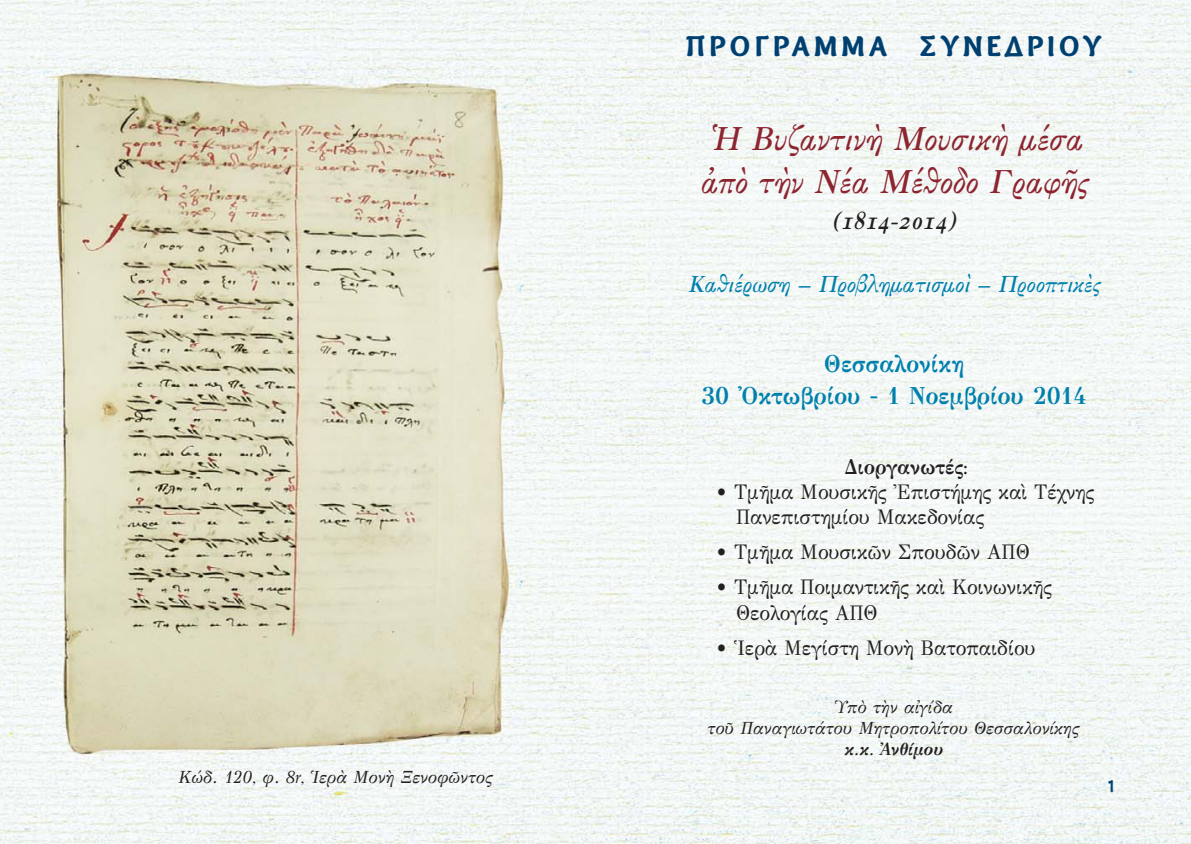
<style>
.page{position:relative;width:1191px;height:844px;background:#fff}
.page>*{position:absolute;margin:0;border:0;box-sizing:border-box;transform-origin:0 0}
.t1{font:35px/42.7px "SK Athena OF Pol Uni W Italic";color:#8d2530}
.t2{font:700 28px "PF Armonia";letter-spacing:.15em;color:#004071}
.t3{font:26.25px "SK Athena OF Pol Uni W Italic";color:#231f20}
.t4{font:700 24.5px/31.5px "GFS Didot";color:#0080ad;text-align:center;scale:.93 1}
.t5{font:24.5px "SK Athena OF Pol Uni W Italic";color:#0080ad}
.t6{font:21px/25.2px "GFS Didot";color:#231f20;scale:.93 1}
.t7{font:700 21px "GFS Didot";color:#231f20;scale:.93 1}
.t8{font:700 21px "PF Armonia";color:#004071;scale:.7 1}
.t9{font:italic 17.5px/21px "GFS Didot";color:#231f20;text-align:center;scale:.93 1}
.t10{font:italic 700 17.5px "GFS Didot";color:#231f20;scale:.93 1}
</style>
<div class="page">
<img style="left:0;top:0;width:1191px;height:843px">
<p class="t9" style="left:179px;top:766px;width:340px">Κώδ. 120, φ. 8r, Ἱερὰ Μονὴ Ξενοφῶντος</p>
<h2 class="t2" style="left:686px;top:30px;width:416px">ΠΡΟΓΡΑΜΜΑ ΣΥΝΕΔΡΙΟΥ</h2>
<h1 class="t1" style="left:699px;top:116px;width:390px">Ἡ Βυζαντινὴ Μουσικὴ μέσα ἀπὸ τὴν Νέα Μέθοδο Γραφῆς</h1>
<p class="t3" style="left:831px;top:204px;width:127px">(1814-2014)</p>
<p class="t5" style="left:687px;top:269px;width:414px">Καθιέρωση – Προβληματισμοὶ – Προοπτικὲς</p>
<p class="t4" style="left:701px;top:350px;width:416px">Θεσσαλονίκη<br>30 Ὀκτωβρίου - 1 Νοεμβρίου 2014</p>
<p class="t7" style="left:844px;top:457px;width:134px">Διοργανωτές:</p>
<p class="t6" style="left:736px;top:481px;width:387px;text-indent:-20px">• Τμῆμα Μουσικῆς Ἐπιστήμης καὶ Τέχνης<br>Πανεπιστημίου Μακεδονίας</p>
<p class="t6" style="left:715px;top:541px;width:339px">• Τμῆμα Μουσικῶν Σπουδῶν ΑΠΘ</p>
<p class="t6" style="left:736px;top:576px;width:341px;text-indent:-20px">• Τμῆμα Ποιμαντικῆς καὶ Κοινωνικῆς<br>Θεολογίας ΑΠΘ</p>
<p class="t6" style="left:715px;top:636px;width:345px">• Ἱερὰ Μεγίστη Μονὴ Βατοπαιδίου</p>
<p class="t9" style="left:707px;top:696px;width:402px">Ὑπὸ τὴν αἰγίδα<br>τοῦ Παναγιωτάτου Μητροπολίτου Θεσσαλονίκης</p>
<p class="t10" style="left:844px;top:738px;width:108px">κ.κ. Ἀνθίμου</p>
<p class="t8" style="left:1108px;top:771px;width:9px">1</p>
</div>
